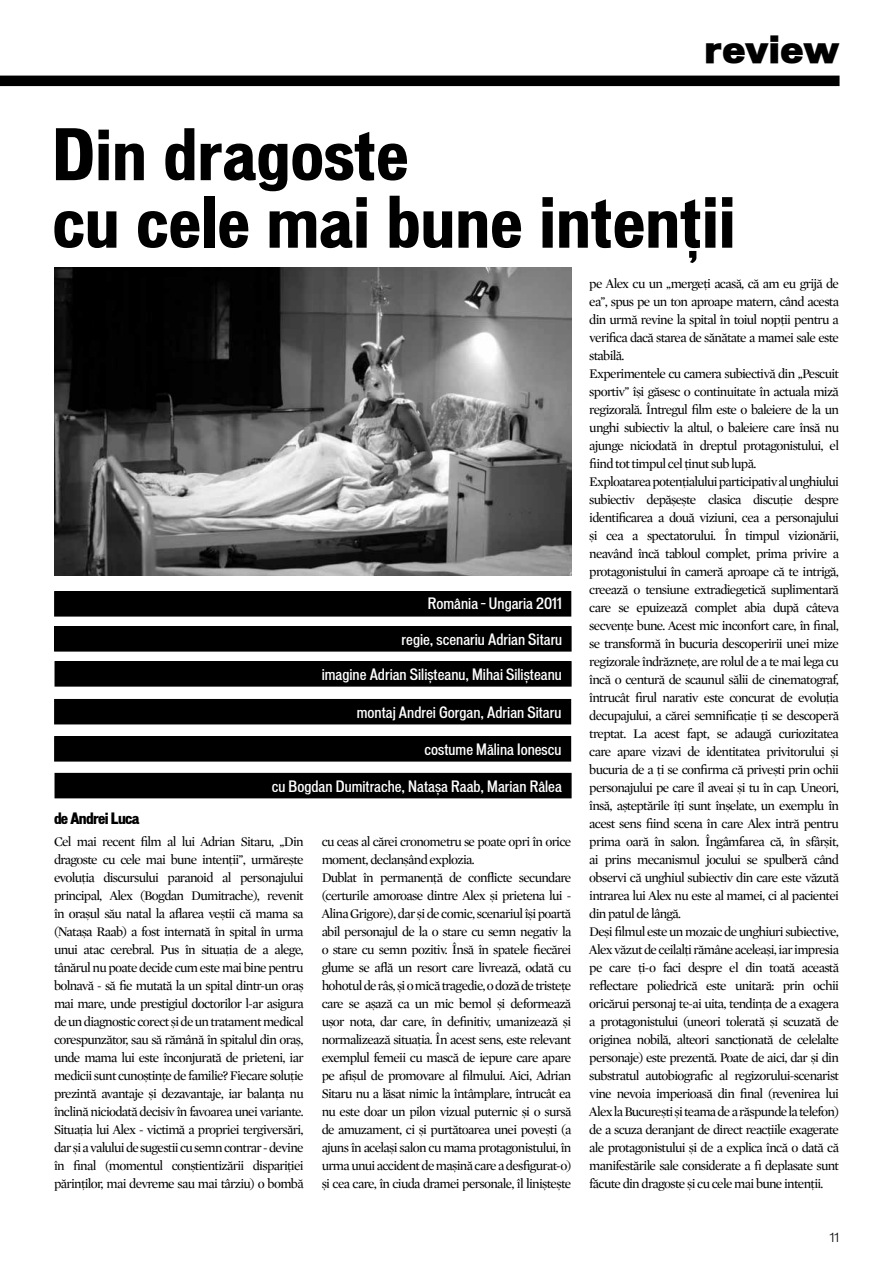
<style>
.page{position:relative;width:893px;height:1263px;background:#fff}
.page>*{position:absolute;margin:0;border:0;box-sizing:border-box;transform-origin:0 0}
.t1{font:700 expanded 67.5px/67.5px "Vonnes";color:#000}
.t2{font:900 36px "Vonnes";color:#000}
.t3{font:500 condensed 15px "Vonnes";color:#fff}
.t4{font:900 condensed 15px "Vonnes";color:#000}
.t5{font:13.5px/18px "Mercury Display";letter-spacing:-.05em;color:#000}
.t6{font:100 12px "Vonnes";color:#000}
</style>
<div class="page">
<div style="left:55px;top:592px;width:516px;height:24px;background:#000"></div>
<div style="left:54px;top:591px;width:517px;height:26px;border:2px solid #000"></div>
<div style="left:55px;top:627px;width:516px;height:24px;background:#000"></div>
<div style="left:54px;top:626px;width:518px;height:26px;border:2px solid #000"></div>
<div style="left:55px;top:662px;width:516px;height:24px;background:#000"></div>
<div style="left:55px;top:661px;width:517px;height:26px;border:2px solid #000"></div>
<div style="left:55px;top:700px;width:515px;height:24px;background:#000"></div>
<div style="left:54px;top:699px;width:517px;height:25px;border:2px solid #000"></div>
<div style="left:55px;top:737px;width:515px;height:24px;background:#000"></div>
<div style="left:54px;top:736px;width:517px;height:26px;border:2px solid #000"></div>
<div style="left:55px;top:774px;width:516px;height:24px;background:#000"></div>
<div style="left:55px;top:773px;width:517px;height:25px;border:2px solid #000"></div>
<div style="left:0;top:76px;width:839px;height:10px;background:#000"></div>
<img style="left:54px;top:267px;width:517px;height:308px">
<h2 class="t2" style="left:704px;top:28px;width:136px">review</h2>
<h1 class="t1" style="left:52px;top:122px;width:685px">Din dragoste<br>cu cele mai bune intenţii</h1>
<p class="t4" style="left:54px;top:809px;width:87px">de Andrei Luca</p>
<p class="t3" style="left:428px;top:595px;width:136px">România – Ungaria 2011</p>
<p class="t3" style="left:402px;top:630px;width:162px">regie, scenariu Adrian Sitaru</p>
<p class="t3" style="left:322px;top:665px;width:242px">imagine Adrian Silișteanu, Mihai Silișteanu</p>
<p class="t3" style="left:357px;top:703px;width:206px">montaj Andrei Gorgan, Adrian Sitaru</p>
<p class="t3" style="left:425px;top:740px;width:138px">costume Mălina Ionescu</p>
<p class="t3" style="left:272px;top:777px;width:292px">cu Bogdan Dumitrache, Natașa Raab, Marian Râlea</p>
<p class="t5" style="left:54px;top:833px;width:251px;text-align:justify">Cel mai recent film al lui Adrian Sitaru, „Din dragoste cu cele mai bune intenții”, urmărește evoluția discursului paranoid al personajului principal, Alex (Bogdan Dumitrache), revenit în orașul său natal la aflarea veștii că mama sa (Natașa Raab) a fost internată în spital în urma unui atac cerebral. Pus în situația de a alege, tânărul nu poate decide cum este mai bine pentru bolnavă - să fie mutată la un spital dintr-un oraș mai mare, unde prestigiul doctorilor l-ar asigura de un diagnostic corect și de un tratament medical corespunzător, sau să rămână în spitalul din oraș, unde mama lui este înconjurată de prieteni, iar medicii sunt cunoștințe de familie? Fiecare soluție prezintă avantaje și dezavantaje, iar balanța nu înclină niciodată decisiv în favoarea unei variante.<br>Situația lui Alex - victimă a propriei tergiversări, dar și a valului de sugestii cu semn contrar - devine în final (momentul conștientizării dispariției părinților, mai devreme sau mai târziu) o bombă</p>
<p class="t5" style="left:322px;top:833px;width:251px">cu ceas al cărei cronometru se poate opri în orice moment, declanșând explozia.<br>Dublat în permanență de conflicte secundare (certurile amoroase dintre Alex și prietena lui - Alina Grigore), dar și de comic, scenariul își poartă abil personajul de la o stare cu semn negativ la o stare cu semn pozitiv. Însă în spatele fiecărei glume se află un resort care livrează, odată cu hohotul de râs, și o mică tragedie, o doză de tristețe care se așază ca un mic bemol și deformează ușor nota, dar care, în definitiv, umanizează și normalizează situația. În acest sens, este relevant exemplul femeii cu mască de iepure care apare pe afișul de promovare al filmului. Aici, Adrian Sitaru nu a lăsat nimic la întâmplare, întrucât ea nu este doar un pilon vizual puternic și o sursă de amuzament, ci și purtătoarea unei povești (a ajuns în același salon cu mama protagonistului, în urma unui accident de mașină care a desfigurat-o) și cea care, în ciuda dramei personale, îl liniștește</p>
<p class="t5" style="left:589px;top:275px;width:251px">pe Alex cu un „mergeţi acasă, că am eu grijă de ea”, spus pe un ton aproape matern, când acesta din urmă revine la spital în toiul nopții pentru a verifica dacă starea de sănătate a mamei sale este stabilă.<br>Experimentele cu camera subiectivă din „Pescuit sportiv” își găsesc o continuitate în actuala miză regizorală. Întregul film este o baleiere de la un unghi subiectiv la altul, o baleiere care însă nu ajunge niciodată în dreptul protagonistului, el fiind tot timpul cel ținut sub lupă.<br>Exploatarea potențialului participativ al unghiului subiectiv depășește clasica discuție despre identificarea a două viziuni, cea a personajului și cea a spectatorului. În timpul vizionării, neavând încă tabloul complet, prima privire a protagonistului în cameră aproape că te intrigă, creează o tensiune extradiegetică suplimentară care se epuizează complet abia după câteva secvențe bune. Acest mic inconfort care, în final, se transformă în bucuria descoperirii unei mize regizorale îndrăznețe, are rolul de a te mai lega cu încă o centură de scaunul sălii de cinematograf, întrucât firul narativ este concurat de evoluția decupajului, a cărei semnificație ți se descoperă treptat. La acest fapt, se adaugă curiozitatea care apare vizavi de identitatea privitorului și bucuria de a ți se confirma că privești prin ochii personajului pe care îl aveai și tu în cap. Uneori, însă, așteptările îți sunt înșelate, un exemplu în acest sens fiind scena în care Alex intră pentru prima oară în salon. Îngâmfarea că, în sfârșit, ai prins mecanismul jocului se spulberă când observi că unghiul subiectiv din care este văzută intrarea lui Alex nu este al mamei, ci al pacientei din patul de lângă.<br>Deși filmul este un mozaic de unghiuri subiective, Alex văzut de ceilalți rămâne aceleași, iar impresia pe care ți-o faci despre el din toată această reflectare poliedrică este unitară: prin ochii oricărui personaj te-ai uita, tendința de a exagera a protagonistului (uneori tolerată și scuzată de originea nobilă, alteori sancționată de celelalte personaje) este prezentă. Poate de aici, dar și din substratul autobiografic al regizorului-scenarist vine nevoia imperioasă din final (revenirea lui Alex la București și teama de a răspunde la telefon) de a scuza deranjant de direct reacțiile exagerate ale protagonistului și de a explica încă o dată că manifestările sale considerate a fi deplasate sunt făcute din dragoste și cu cele mai bune intenții.</p>
<p class="t6" style="left:830px;top:1231px;width:11px">11</p>
</div>
